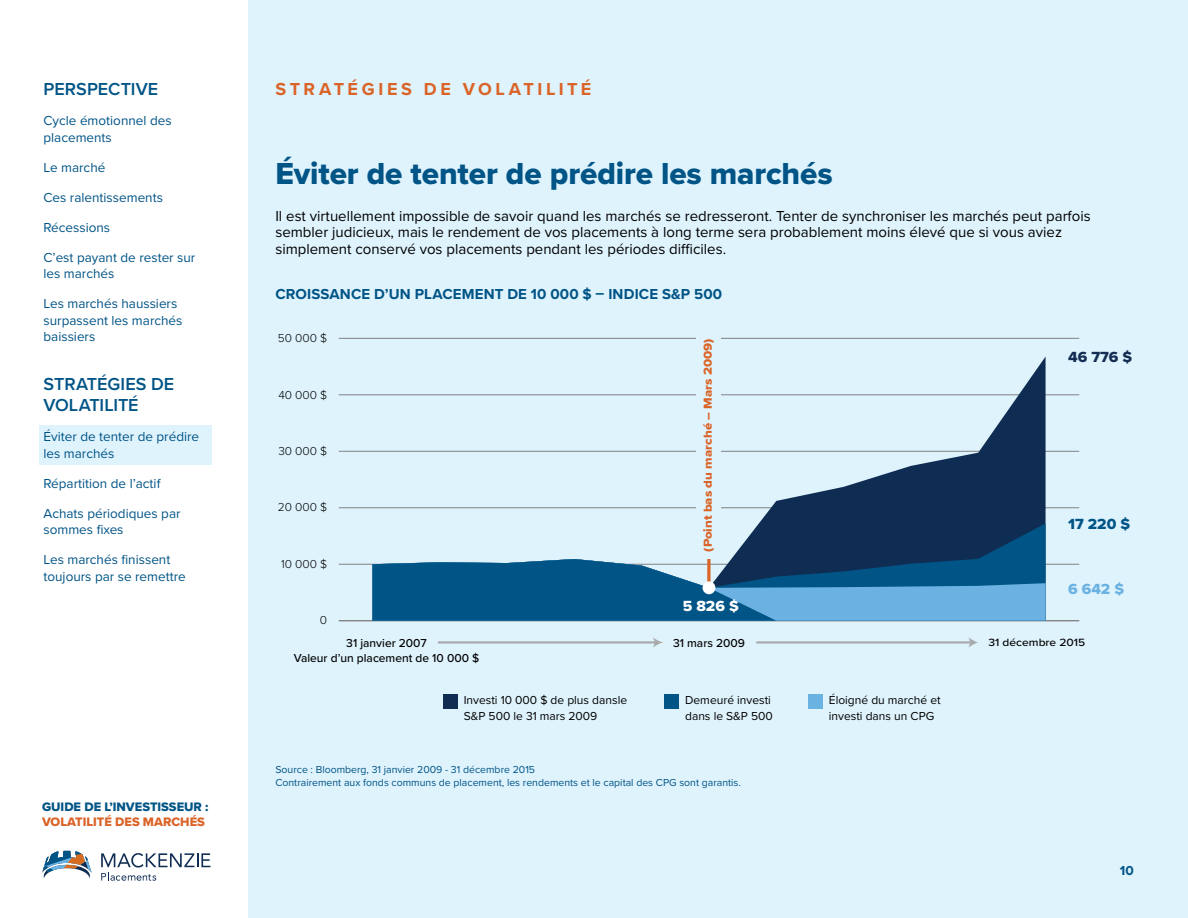
<style>
.page{position:relative;width:1188px;height:918px;background:#dff3fd}
.page>*{position:absolute;margin:0;border:0;box-sizing:border-box;transform-origin:0 0}
.t1{font:31.5px "Proxima Nova Extrabld";letter-spacing:-.005em;color:#005486}
.t2{font:600 18px/21.6px "Proxima Nova";color:#005486}
.t3{font:700 18px "Proxima Nova";letter-spacing:.2em;color:#da6327}
.t4{font:15.15px "Proxima Nova Extrabld";color:#142d52}
.t5{font:15.15px "Proxima Nova Extrabld";color:#005587}
.t6{font:15.15px "Proxima Nova Extrabld";color:#6bb2e2}
.t7{font:15.15px "Proxima Nova Extrabld";color:#fff}
.body_copy{font:15px/16.5px "Proxima Nova";color:#000}
.H5_Chart_Titles{font:700 15px "Proxima Nova";letter-spacing:.01em;color:#005486}
.t8{font:13.5px/16.5px "Proxima Nova";color:#005486}
.t9{font:700 13.5px "Proxima Nova";color:#005486}
.t10{font:12.75px "Proxima Nova Extrabld";color:#005486}
.t11{font:12.75px "Proxima Nova Extrabld";color:#da6327}
.t12{font:12px/16.5px "Proxima Nova";color:#000}
.t13{font:500 12px "Proxima Nova";color:#000}
.t14{font:300 12px "Proxima Nova";color:#000}
.t15{font:12px "Proxima Nova Extrabld";color:#da6427;scale:1.1 1}
.t16{font:500 10.95px "Proxima Nova";color:#000;scale:1.1 1}
.Source{font:10.5px "Proxima Nova";color:#005486}
</style>
<div class="page">
<div style="left:0;top:0;width:248px;height:918px;background:#fff"></div>
<svg style="left:42px;top:851px;width:50px;height:27px"></svg>
<svg style="left:101px;top:853px;width:109px;height:28px"></svg>
<div style="left:39px;top:425px;width:172px;height:40px;background:#dff3fd"></div>
<div style="left:808px;top:694px;width:14px;height:15px;background:#6ab2e2"></div>
<div style="left:664px;top:694px;width:15px;height:15px;background:#005486"></div>
<div style="left:443px;top:694px;width:15px;height:15px;background:#0f2d52"></div>
<hr style="left:339px;top:620px;width:740px;height:1px;background:#818082">
<hr style="left:339px;top:564px;width:740px;height:1px;background:#818082">
<hr style="left:339px;top:508px;width:740px;height:1px;background:#818082">
<hr style="left:339px;top:451px;width:740px;height:1px;background:#818082">
<hr style="left:339px;top:395px;width:740px;height:1px;background:#818082">
<hr style="left:339px;top:338px;width:740px;height:1px;background:#818082">
<svg style="left:372px;top:357px;width:674px;height:166px"></svg>
<svg style="left:731px;top:523px;width:315px;height:36px;fill:#0f2d52"></svg>
<svg style="left:372px;top:559px;width:674px;height:62px"></svg>
<hr style="left:756px;top:641px;width:215px;height:3px;background:#a8aaad">
<svg style="left:968px;top:637px;width:10px;height:11px"></svg>
<hr style="left:438px;top:641px;width:218px;height:3px;background:#a8aaad">
<svg style="left:653px;top:637px;width:9px;height:11px"></svg>
<svg style="left:707px;top:559px;width:4px;height:22px"></svg>
<div style="left:696px;top:331px;width:25px;height:228px;background:#dff3fd"></div>
<div style="left:703px;top:581px;width:12px;height:13px;background:#fff;border-radius:50%"></div>
<h2 class="t2" style="left:44px;top:78px;width:116px">PERSPECTIVE</h2>
<p class="t8" style="left:44px;top:112px;width:130px">Cycle émotionnel des placements</p>
<p class="t8" style="left:44px;top:158px;width:63px">Le marché</p>
<p class="t8" style="left:44px;top:188px;width:121px">Ces ralentissements</p>
<p class="t8" style="left:44px;top:218px;width:68px">Récessions</p>
<p class="t8" style="left:44px;top:248px;width:153px">C’est payant de rester sur les marchés</p>
<p class="t8" style="left:44px;top:295px;width:140px">Les marchés haussiers surpassent les marchés baissiers</p>
<h2 class="t2" style="left:44px;top:373px;width:132px">STRATÉGIES DE<br>VOLATILITÉ</h2>
<p class="t8" style="left:44px;top:428px;width:157px">Éviter de tenter de prédire les marchés</p>
<p class="t8" style="left:44px;top:475px;width:118px">Répartition de l’actif</p>
<p class="t8" style="left:44px;top:505px;width:139px">Achats périodiques par sommes fixes</p>
<p class="t8" style="left:44px;top:551px;width:144px">Les marchés finissent toujours par se remettre</p>
<p class="t10" style="left:42px;top:797px;width:168px">GUIDE DE L’INVESTISSEUR :</p>
<p class="t11" style="left:42px;top:813px;width:164px">VOLATILITÉ DES MARCHÉS</p>
<h3 class="t3" style="left:275px;top:76px;width:318px">STRATÉGIES DE VOLATILITÉ</h3>
<h4 class="t1" style="left:275px;top:150px;width:559px">Éviter de tenter de prédire les marchés</h4>
<p class="body_copy" style="left:275px;top:207px;width:817px">Il est virtuellement impossible de savoir quand les marchés se redresseront. Tenter de synchroniser les marchés peut parfois sembler judicieux, mais le rendement de vos placements à long terme sera probablement moins élevé que si vous aviez simplement conservé vos placements pendant les périodes difficiles.</p>
<p class="H5_Chart_Titles" style="left:275px;top:283px;width:448px">CROISSANCE D’UN PLACEMENT DE 10 000 $ – INDICE S&amp;P 500</p>
<p class="t14" style="left:278px;top:329px;width:51px">50 000 $</p>
<p class="t14" style="left:278px;top:386px;width:50px">40 000 $</p>
<p class="t14" style="left:278px;top:442px;width:50px">30 000 $</p>
<p class="t14" style="left:278px;top:499px;width:51px">20 000 $</p>
<p class="t14" style="left:281px;top:555px;width:47px">10 000 $</p>
<p class="t14" style="left:320px;top:611px;width:9px">0</p>
<p class="t15" style="left:699px;top:552px;width:195px;rotate:-90deg">(Point bas du marché – Mars 2009)</p>
<p class="t7" style="left:683px;top:594px;width:57px">5 826 $</p>
<p class="t4" style="left:1068px;top:346px;width:65px">46 776 $</p>
<p class="t5" style="left:1068px;top:513px;width:63px">17 220 $</p>
<p class="t6" style="left:1068px;top:578px;width:57px">6 642 $</p>
<p class="t13" style="left:346px;top:634px;width:82px">31 janvier 2007</p>
<p class="t13" style="left:673px;top:634px;width:73px">31 mars 2009</p>
<p class="t16" style="left:988px;top:634px;width:89px">31 décembre 2015</p>
<p class="t13" style="left:294px;top:649px;width:187px">Valeur d’un placement de 10 000 $</p>
<p class="t12" style="left:464px;top:691px;width:165px">Investi 10 000 $ de plus dansle<br>S&amp;P 500 le 31 mars 2009</p>
<p class="t12" style="left:685px;top:691px;width:89px">Demeuré investi dans le S&amp;P 500</p>
<p class="t12" style="left:829px;top:691px;width:113px">Éloigné du marché et investi dans un CPG</p>
<p class="Source" style="left:275px;top:762px;width:261px">Source : Bloomberg, 31 janvier 2009 - 31 décembre 2015</p>
<p class="Source" style="left:275px;top:774px;width:467px">Contrairement aux fonds communs de placement, les rendements et le capital des CPG sont garantis.</p>
<p class="t9" style="left:1120px;top:860px;width:16px">10</p>
</div>
